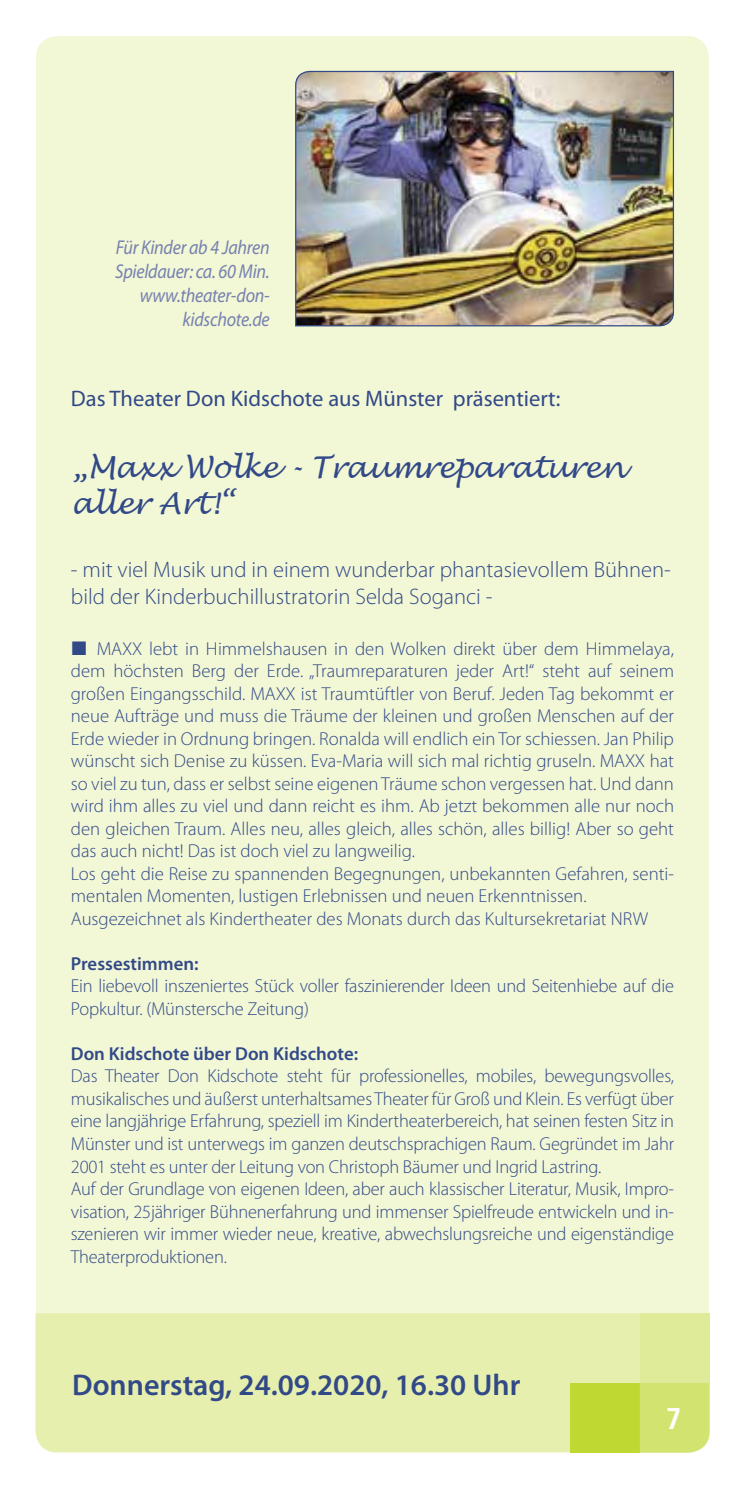
<style>
.page{position:relative;width:745px;height:1489px;background:#fff}
.page>*{position:absolute;margin:0;border:0;box-sizing:border-box;transform-origin:0 0}
.t1{font:italic 30px/36px "Lucida Handwriting";letter-spacing:-.02em;color:#324987}
.t2{font:600 30px "Myriad Pro";color:#324987}
.t3{font:700 condensed 30px "Frutiger";color:#fff}
.t4{font:300 22.5px/27px "Myriad Pro";color:#324987}
.t5{font:22.5px "Myriad Pro";color:#324987}
.t6{font:italic 20px/24px "Myriad Pro";letter-spacing:-.015em;color:#7681af;text-align:right;scale:.9 1}
.t7{font:300 18.75px/22.5px "Myriad Pro";color:#324987}
.t8{font:600 18.75px "Myriad Pro";color:#324987}
</style>
<div class="page">
<div style="left:36px;top:36px;width:672px;height:1416px;background:#f2f7d6;border-radius:21px"></div>
<div style="left:35px;top:1313px;width:604px;height:138px;background:#e6efad"></div>
<div style="left:639px;top:1313px;width:70px;height:69px;background:#dfeb98"></div>
<div style="left:569px;top:1382px;width:70px;height:70px;background:#bfd832"></div>
<div style="left:639px;top:1382px;width:70px;height:70px;background:#d2e46f"></div>
<img style="left:295px;top:70px;width:379px;height:257px">
<p class="t6" style="left:115px;top:235px;width:173px">Für Kinder ab 4 Jahren<br>Spieldauer: ca. 60 Min. www.theater-don&shy;kidschote.de</p>
<p class="t5" style="left:71px;top:384px;width:490px">Das Theater Don Kidschote aus Münster präsentiert:</p>
<h1 class="t1" style="left:71px;top:450px;width:555px">„Maxx Wolke - Traumreparaturen aller Art!“</h1>
<p class="t4" style="left:71px;top:556px;width:601px">- mit viel Musik und in einem wunderbar phantasievollem Bühnen&shy;bild der Kinderbuchillustratorin Selda Soganci -</p>
<p class="t7" style="left:71px;top:637px;width:604px;text-indent:26px">MAXX lebt in Himmelshausen in den Wolken direkt über dem Himmelaya, dem höchsten Berg der Erde. „Traumreparaturen jeder Art!“ steht auf seinem großen Eingangsschild. MAXX ist Traumtüftler von Beruf. Jeden Tag bekommt er neue Aufträge und muss die Träume der kleinen und großen Menschen auf der Erde wieder in Ordnung bringen. Ronalda will endlich ein Tor schiessen. Jan Philip wünscht sich Denise zu küssen. Eva-Maria will sich mal richtig gruseln. MAXX hat so viel zu tun, dass er selbst seine eigenen Träume schon vergessen hat. Und dann wird ihm alles zu viel und dann reicht es ihm. Ab jetzt bekommen alle nur noch den gleichen Traum. Alles neu, alles gleich, alles schön, alles billig! Aber so geht das auch nicht! Das ist doch viel zu langweilig.<br>Los geht die Reise zu spannenden Begegnungen, unbekannten Gefahren, senti&shy;mentalen Momenten, lustigen Erlebnissen und neuen Erkenntnissen.<br>Ausgezeichnet als Kindertheater des Monats durch das Kultursekretariat NRW</p>
<p class="t8" style="left:71px;top:951px;width:129px">Pressestimmen:</p>
<p class="t7" style="left:71px;top:975px;width:604px">Ein liebevoll inszeniertes Stück voller faszinierender Ideen und Seitenhiebe auf die<br>Popkultur. (Münstersche Zeitung)</p>
<p class="t8" style="left:71px;top:1041px;width:288px">Don Kidschote über Don Kidschote:</p>
<p class="t7" style="left:71px;top:1065px;width:604px">Das Theater Don Kidschote steht für professionelles, mobiles, bewegungsvolles, musikalisches und äußerst unterhaltsames Theater für Groß und Klein. Es verfügt über eine langjährige Erfahrung, speziell im Kindertheaterbereich, hat seinen festen Sitz in Münster und ist unterwegs im ganzen deutschsprachigen Raum. Gegründet im Jahr 2001 steht es unter der Leitung von Christoph Bäumer und Ingrid Lastring.<br>Auf der Grundlage von eigenen Ideen, aber auch klassischer Literatur, Musik, Impro&shy;visation, 25jähriger Bühnenerfahrung und immenser Spielfreude entwickeln und in&shy;szenieren wir immer wieder neue, kreative, abwechslungsreiche und eigenständige Theaterproduktionen.</p>
<h1 class="t2" style="left:72px;top:1365px;width:449px">Donnerstag, 24.09.2020, 16.30 Uhr</h1>
<h1 class="t3" style="left:665px;top:1400px;width:17px">7</h1>
</div>
